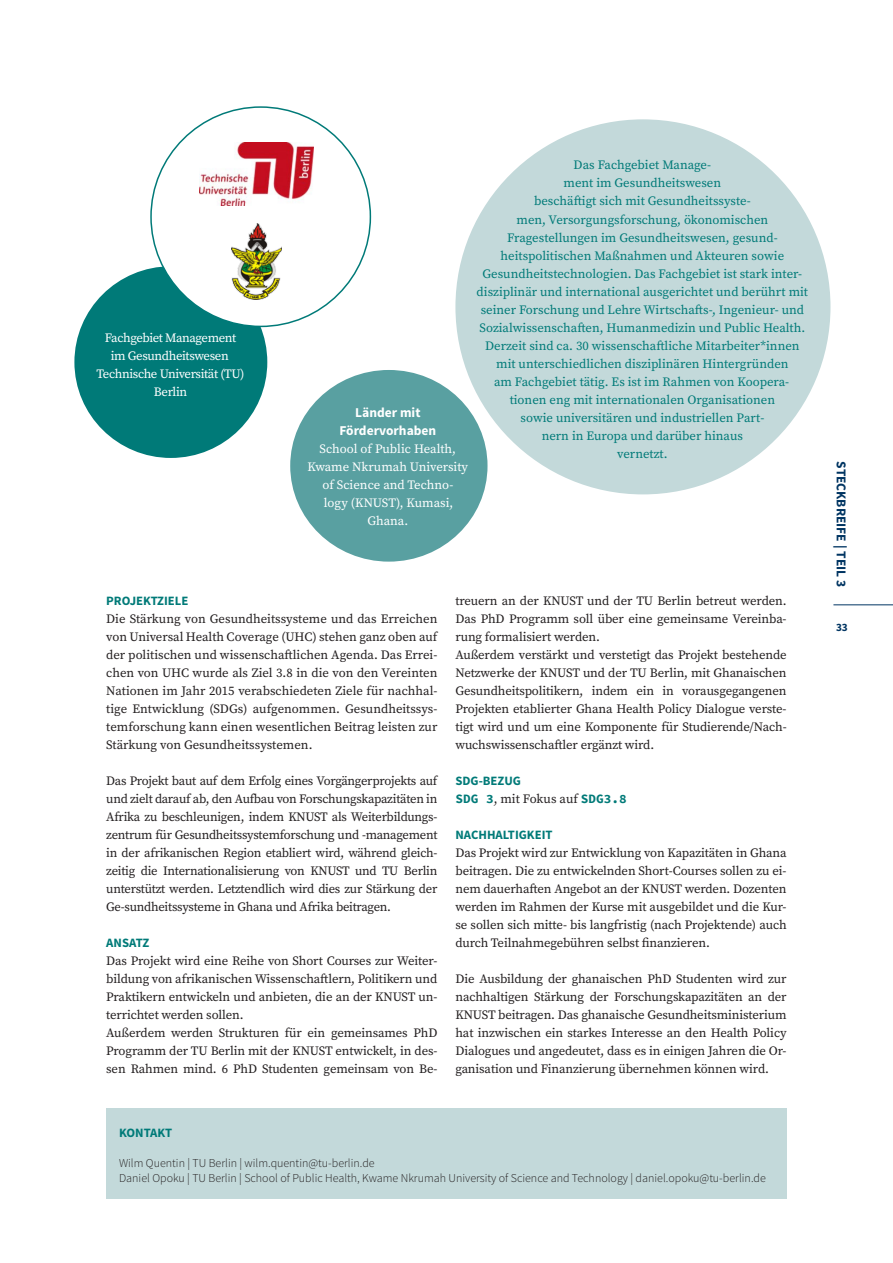
<style>
.page{position:relative;width:893px;height:1263px;background:#fff}
.page>*{position:absolute;margin:0;border:0;box-sizing:border-box;transform-origin:0 0}
.t1{font:700 13.5px/18px "Source Sans Pro";color:#fff;text-align:center}
.t2{font:700 13.5px "Source Sans Pro";color:#003562}
.t3{font:12.75px/18px "Source Serif Pro";letter-spacing:-.01em;color:#231f20;text-align:justify}
.t4{font:12.75px/18px "Source Serif Pro";color:#007a78;text-align:center}
.t5{font:12.75px/18px "Source Serif Pro";color:#fff;text-align:center}
.t6{font:12.75px/18px "Source Serif Pro";letter-spacing:-.025em;color:#fff;text-align:center}
.t7{font:700 12.75px "Source Sans Pro";color:#007a78}
.t8{font:300 12px/15px "Source Sans Pro";color:#231f20}
.t9{font:700 11.25px "Source Sans Pro";color:#003562}
.s1{font-family:"Source Code Pro";font-weight:700;color:#007a78}
</style>
<div class="page">
<hr style="left:833px;top:604px;width:60px;height:1px;background:#003562">
<div style="left:290px;top:370px;width:197px;height:192px;background:#59a0a1;border-radius:50%"></div>
<div style="left:74px;top:266px;width:193px;height:192px;background:#007a78;border-radius:50%"></div>
<div style="left:455px;top:119px;width:375px;height:375px;background:#c3d9da;border-radius:50%"></div>
<div style="left:151px;top:107px;width:219px;height:219px;background:#fff;border-radius:50%"></div>
<img style="left:231px;top:224px;width:51px;height:75px">
<img style="left:200px;top:142px;width:113px;height:63px">
<div style="left:106px;top:1109px;width:681px;height:90px;background:#c3d9da"></div>
<p class="t6" style="left:97px;top:328px;width:150px">Fachgebiet Management im Gesundheitswesen<br>Technische Universität (TU)<br>Berlin</p>
<p class="t1" style="left:339px;top:404px;width:98px">Länder mit<br>Fördervorhaben</p>
<p class="t5" style="left:308px;top:440px;width:162px">School of Public Health,<br>Kwame Nkrumah University of Science and Techno-<br>logy (KNUST), Kumasi,<br>Ghana.</p>
<p class="t4" style="left:477px;top:156px;width:333px">Das Fachgebiet Manage-<br>ment im Gesundheitswesen<br>beschäftigt sich mit Gesundheitssyste-<br>men, Versorgungsforschung, ökonomischen Fragestellungen im Gesundheitswesen, gesund&shy;heitspolitischen Maßnahmen und Akteuren sowie Gesundheitstechnologien. Das Fachgebiet ist stark inter&shy;disziplinär und international ausgerichtet und berührt mit seiner Forschung und Lehre Wirtschafts-, Ingenieur- und Sozialwissenschaften, Humanmedizin und Public Health.<br>Derzeit sind ca. 30 wissenschaftliche Mitarbeiter*innen mit unterschiedlichen disziplinären Hintergründen<br>am Fachgebiet tätig. Es ist im Rahmen von Koopera&shy;tionen eng mit internationalen Organisationen<br>sowie universitären und industriellen Part-<br>nern in Europa und darüber hinaus<br>vernetzt.</p>
<p class="t7" style="left:106px;top:592px;width:84px">PROJEKTZIELE</p>
<p class="t3" style="left:106px;top:610px;width:333px">Die Stärkung von Gesundheitssysteme und das Erreichen von Universal Health Coverage (UHC) stehen ganz oben auf der politischen und wissenschaftlichen Agenda. Das Errei&shy;chen von UHC wurde als Ziel 3.8 in die von den Vereinten Nationen im Jahr 2015 verabschiedeten Ziele für nachhal&shy;tige Entwicklung (SDGs) aufgenommen. Gesundheitssys&shy;temforschung kann einen wesentlichen Beitrag leisten zur Stärkung von Gesundheitssystemen.</p>
<p class="t3" style="left:106px;top:772px;width:333px">Das Projekt baut auf dem Erfolg eines Vorgängerprojekts auf und zielt darauf ab, den Aufbau von Forschungskapazitäten in Afrika zu beschleunigen, indem KNUST als Weiterbildungs&shy;zentrum für Gesundheitssystemforschung und -management in der afrikanischen Region etabliert wird, während gleich&shy;zeitig die Internationalisierung von KNUST und TU Berlin unterstützt werden. Letztendlich wird dies zur Stärkung der Ge-sundheitssysteme in Ghana und Afrika beitragen.</p>
<p class="t7" style="left:106px;top:934px;width:44px">ANSATZ</p>
<p class="t3" style="left:106px;top:952px;width:333px;text-align:left">Das Projekt wird eine Reihe von Short Courses zur Weiter&shy;bildung von afrikanischen Wissenschaftlern, Politikern und Praktikern entwickeln und anbieten, die an der KNUST un&shy;terrichtet werden sollen.<br>Außerdem werden Strukturen für ein gemeinsames PhD Programm der TU Berlin mit der KNUST entwickelt, in des&shy;sen Rahmen mind. 6 PhD Studenten gemeinsam von Be-</p>
<p class="t3" style="left:455px;top:592px;width:333px;text-align:left">treuern an der KNUST und der TU Berlin betreut werden.<br>Das PhD Programm soll über eine gemeinsame Vereinba&shy;rung formalisiert werden.<br>Außerdem verstärkt und verstetigt das Projekt bestehende Netzwerke der KNUST und der TU Berlin, mit Ghanaischen Gesundheitspolitikern, indem ein in vorausgegangenen Projekten etablierter Ghana Health Policy Dialogue verste&shy;tigt wird und um eine Komponente für Studierende/Nach&shy;wuchswissenschaftler ergänzt wird.</p>
<p class="t7" style="left:455px;top:772px;width:67px">SDG-BEZUG</p>
<p class="t3" style="left:455px;top:790px;width:173px"><span class="s1">SDG 3</span>, mit Fokus auf <span class="s1">SDG3.8</span></p>
<p class="t7" style="left:455px;top:826px;width:99px">NACHHALTIGKEIT</p>
<p class="t3" style="left:455px;top:844px;width:333px">Das Projekt wird zur Entwicklung von Kapazitäten in Ghana beitragen. Die zu entwickelnden Short-Courses sollen zu ei&shy;nem dauerhaften Angebot an der KNUST werden. Dozenten werden im Rahmen der Kurse mit ausgebildet und die Kur&shy;se sollen sich mitte- bis langfristig (nach Projektende) auch durch Teilnahmegebühren selbst finanzieren.</p>
<p class="t3" style="left:455px;top:970px;width:333px">Die Ausbildung der ghanaischen PhD Studenten wird zur nachhaltigen Stärkung der Forschungskapazitäten an der KNUST beitragen. Das ghanaische Gesundheitsministerium hat inzwischen ein starkes Interesse an den Health Policy Dialogues und angedeutet, dass es in einigen Jahren die Or&shy;ganisation und Finanzierung übernehmen können wird.</p>
<p class="t7" style="left:119px;top:1124px;width:55px">KONTAKT</p>
<p class="t8" style="left:119px;top:1155px;width:648px">Wilm Quentin | TU Berlin | wilm.quentin@tu-berlin.de<br>Daniel Opoku | TU Berlin | School of Public Health, Kwame Nkrumah University of Science and Technology | daniel.opoku@tu-berlin.de</p>
<p class="t2" style="left:850px;top:461px;width:127px;rotate:90deg">STECKBREIFE | TEIL 3</p>
<p class="t9" style="left:836px;top:620px;width:13px">33</p>
</div>
